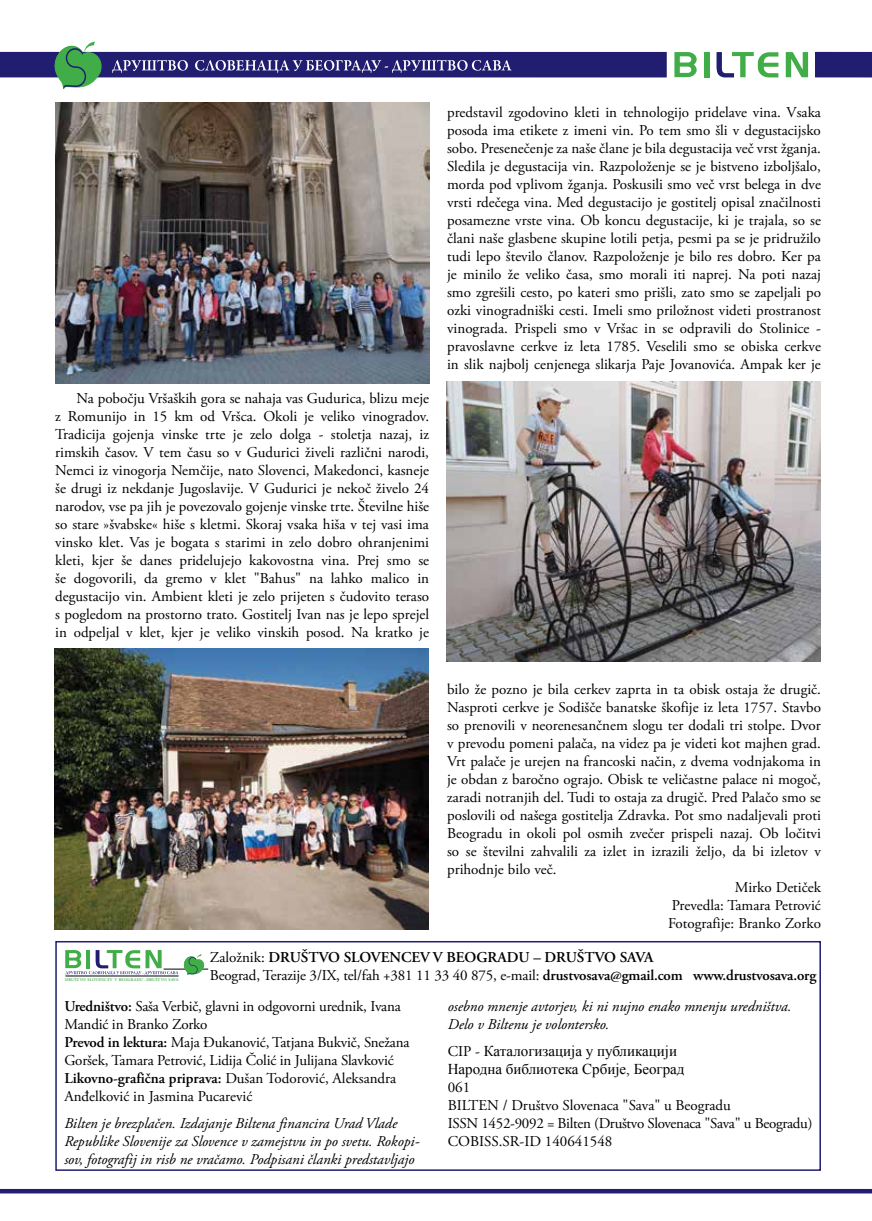
<style>
.page{position:relative;width:872px;height:1221px;background:#fff}
.page>*{position:absolute;margin:0;border:0;box-sizing:border-box;transform-origin:0 0}
.t1{font:15px/18px "Adobe Garamond Pro";color:#000}
.t2{font:italic 15px/18px "Adobe Garamond Pro";color:#000}
.t3{font:15px/18px "Times New Roman";color:#000}
.t4{font:600 15px "Adobe Garamond Pro";color:#000}
.t5{font:600 4.5px "Garamond Premr Pro";color:#41ad49}
.s1{font-weight:400}
.s2{font-weight:600}
.s3{font-family:"Adobe Garamond Pro"}
</style>
<div class="page">
<div style="left:0;top:1188px;width:872px;height:5px;background:#211d70"></div>
<div style="left:55px;top:940px;width:766px;height:230px;background:#fff;border:2px solid #211d70"></div>
<hr style="left:65px;top:975px;width:113px;height:1px;background:#000">
<hr style="left:163px;top:968px;width:45px;height:1px;background:#000">
<svg style="left:65px;top:950px;width:139px;height:25px"></svg>
<div style="left:0;top:52px;width:666px;height:25px;background:#211d70"></div>
<div style="left:704px;top:52px;width:5px;height:25px;background:#41ad49"></div>
<svg style="left:785px;top:52px;width:23px;height:25px"></svg>
<svg style="left:674px;top:52px;width:22px;height:25px"></svg>
<svg style="left:716px;top:52px;width:62px;height:25px"></svg>
<svg style="left:48px;top:42px;width:54px;height:47px"></svg>
<svg style="left:112px;top:60px;width:76px;height:13px"></svg>
<svg style="left:195px;top:60px;width:316px;height:13px"></svg>
<div style="left:815px;top:52px;width:57px;height:25px;background:#211d70"></div>
<img style="left:54px;top:648px;width:374px;height:280px">
<img style="left:446px;top:381px;width:375px;height:280px">
<img style="left:55px;top:103px;width:374px;height:280px">
<p class="t1" style="left:55px;top:389px;width:375px;text-align:justify;text-indent:21px">Na pobočju Vršaških gora se nahaja vas Gudurica, blizu meje z Romunijo in 15 km od Vršca. Okoli je veliko vinogradov.<br>Tradicija gojenja vinske trte je zelo dolga - stoletja nazaj, iz rimskih časov. V tem času so v Gudurici živeli različni narodi, Nemci iz vinogorja Nemčije, nato Slovenci, Makedonci, kasneje še drugi iz nekdanje Jugoslavije. V Gudurici je nekoč živelo 24 narodov, vse pa jih je povezovalo gojenje vinske trte. Številne hiše so stare »švabske« hiše s kletmi. Skoraj vsaka hiša v tej vasi ima vinsko klet. Vas je bogata s starimi in zelo dobro ohranjenimi kleti, kjer še danes pridelujejo kakovostna vina. Prej smo se še dogovorili, da gremo v klet "Bahus" na lahko malico in degustacijo vin. Ambient kleti je zelo prijeten s čudovito teraso s pogledom na prostorno trato. Gostitelj Ivan nas je lepo sprejel in odpeljal v klet, kjer je veliko vinskih posod. Na kratko je</p>
<p class="t1" style="left:447px;top:104px;width:375px;text-align:justify">predstavil zgodovino kleti in tehnologijo pridelave vina. Vsaka posoda ima etikete z imeni vin. Po tem smo šli v degustacijsko sobo. Presenečenje za naše člane je bila degustacija več vrst žganja.<br>Sledila je degustacija vin. Razpoloženje se je bistveno izboljšalo, morda pod vplivom žganja. Poskusili smo več vrst belega in dve vrsti rdečega vina. Med degustacijo je gostitelj opisal značilnosti posamezne vrste vina. Ob koncu degustacije, ki je trajala, so se člani naše glasbene skupine lotili petja, pesmi pa se je pridružilo tudi lepo število članov. Razpoloženje je bilo res dobro. Ker pa je minilo že veliko časa, smo morali iti naprej. Na poti nazaj smo zgrešili cesto, po kateri smo prišli, zato smo se zapeljali po ozki vinogradniški cesti. Imeli smo priložnost videti prostranost vinograda. Prispeli smo v Vršac in se odpravili do Stolinice - pravoslavne cerkve iz leta 1785. Veselili smo se obiska cerkve in slik najbolj cenjenega slikarja Paje Jovanovića. Ampak ker je</p>
<p class="t1" style="left:447px;top:680px;width:375px">bilo že pozno je bila cerkev zaprta in ta obisk ostaja že drugič.</p>
<p class="t1" style="left:447px;top:698px;width:375px">Nasproti cerkve je Sodišče banatske škofije iz leta 1757. Stavbo</p>
<p class="t1" style="left:447px;top:716px;width:375px">so prenovili v neorenesančnem slogu ter dodali tri stolpe. Dvor</p>
<p class="t1" style="left:447px;top:734px;width:375px">v prevodu pomeni palača, na videz pa je videti kot majhen grad.</p>
<p class="t1" style="left:447px;top:752px;width:375px">Vrt palače je urejen na francoski način, z dvema vodnjakoma in</p>
<p class="t1" style="left:447px;top:770px;width:375px">je obdan z baročno ograjo. Obisk te veličastne palace ni mogoč,</p>
<p class="t1" style="left:447px;top:788px;width:375px">zaradi notranjih del. Tudi to ostaja za drugič. Pred Palačo smo se</p>
<p class="t1" style="left:447px;top:806px;width:375px">poslovili od našega gostitelja Zdravka. Pot smo nadaljevali proti</p>
<p class="t1" style="left:447px;top:824px;width:375px">Beogradu in okoli pol osmih zvečer prispeli nazaj. Ob ločitvi</p>
<p class="t1" style="left:447px;top:842px;width:375px">so se številni zahvalili za izlet in izrazili željo, da bi izletov v</p>
<p class="t1" style="left:447px;top:860px;width:111px">prihodnje bilo več.</p>
<p class="t1" style="left:735px;top:878px;width:88px">Mirko Detiček</p>
<p class="t1" style="left:672px;top:896px;width:151px">Prevedla: Tamara Petrović</p>
<p class="t1" style="left:668px;top:914px;width:154px">Fotografije: Branko Zorko</p>
<p class="t4" style="left:210px;top:948px;width:445px"><span class="s1">Založnik:</span> DRUŠTVO SLOVENCEV V BEOGRADU – DRUŠTVO SAVA</p>
<p class="t1" style="left:64px;top:960px;width:753px;line-height:30.6px;text-indent:145px">Beograd, Terazije 3/IX, tel/fah +381 11 33 40 875, e-mail: <span class="s2">drustvosava@gmail.com www.drustvosava.org<br>Uredništvo:</span> Saša Verbič, glavni in odgovorni urednik, Ivana</p>
<p class="t1" style="left:64px;top:1015px;width:347px">Mandić in Branko Zorko<br><span class="s2">Prevod in lektura:</span> Maja Đukanović, Tatjana Bukvič, Snežana Goršek, Tamara Petrović, Lidija Čolić in Julijana Slavković <span class="s2">Likovno-grafična priprava:</span> Dušan Todorović, Aleksandra Anđelković in Jasmina Pucarević</p>
<p class="t2" style="left:64px;top:1114px;width:356px">Bilten je brezplačen. Izdajanje Biltena financira Urad Vlade<br>Republike Slovenije za Slovence v zamejstvu in po svetu. Rokopi&shy;sov, fotografij in risb ne vračamo. Podpisani članki predstavljajo</p>
<p class="t5" style="left:65px;top:976px;width:115px">DRUŠTVO SLOVENCEV V BEOGRADU - DRUŠTVO SAVA</p>
<p class="t2" style="left:447px;top:997px;width:345px">osebno mnenje avtorjev, ki ni nujno enako mnenju uredništva.<br>Delo v Biltenu je volontersko.</p>
<p class="t3" style="left:447px;top:1041px;width:238px"><span class="s3">CIP -</span> Каталогизација у публикацији<br>Народна библиотека Србије, Београд</p>
<p class="t1" style="left:447px;top:1078px;width:366px">061<br>BILTEN / Društvo Slovenaca "Sava" u Beogradu<br>ISSN 1452-9092 = Bilten (Društvo Slovenaca "Sava" u Beogradu)<br>COBISS.SR-ID 140641548</p>
</div>
